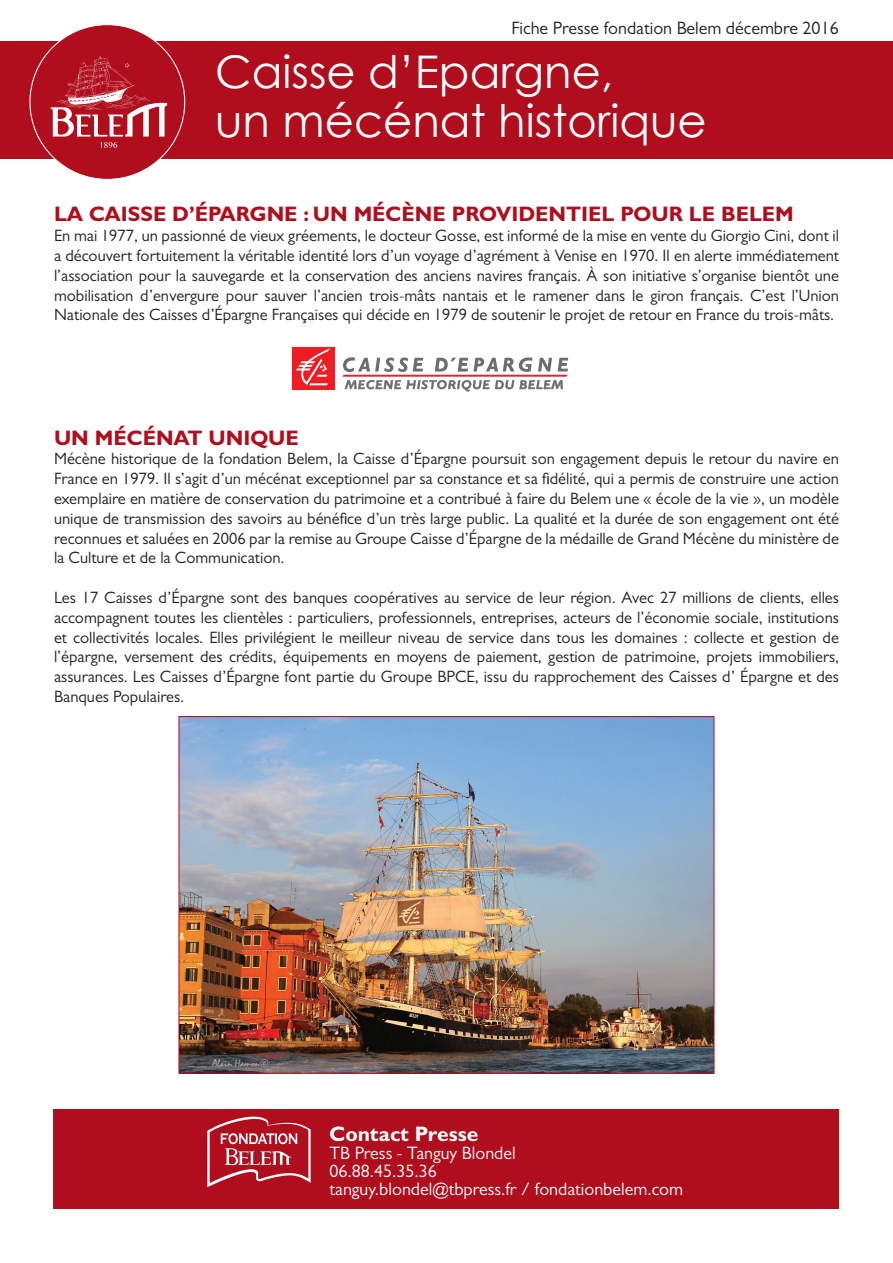
<style>
.page{position:relative;width:893px;height:1263px;background:#fff}
.page>*{position:absolute;margin:0;border:0;box-sizing:border-box;transform-origin:0 0}
.t1{font:45px/49.5px "Century Gothic";color:#fff}
.t2{font:700 21px "Gill Sans MT Pro";color:#b00d1d}
.t3{font:700 21px "Gill Sans MT Pro";color:#fff}
.t4{font:18px/18px "Gill Sans MT Pro";color:#fff}
.t5{font:18px "Gill Sans MT Pro";color:#231f20}
.t6{font:16.5px/19.8px "Gill Sans MT Pro";color:#231f20;text-align:justify}
</style>
<div class="page">
<div style="left:0;top:41px;width:893px;height:118px;background:#b00d1d"></div>
<img style="left:181px;top:718px;width:531px;height:353px">
<div style="left:53px;top:1109px;width:786px;height:100px;background:#b00d1d"></div>
<svg style="left:207px;top:1116px;width:104px;height:71px"></svg>
<div style="left:293px;top:347px;width:42px;height:42px;background:#ee1d23"></div>
<svg style="left:296px;top:348px;width:34px;height:37px"></svg>
<svg style="left:342px;top:357px;width:226px;height:35px"></svg>
<div style="left:30px;top:25px;width:155px;height:154px;background:#b00d1d;border-radius:50%"></div>
<svg style="left:51px;top:56px;width:116px;height:92px"></svg>
<p class="t5" style="left:511px;top:18px;width:329px">Fiche Presse fondation Belem décembre 2016</p>
<h1 class="t1" style="left:215px;top:46px;width:493px">Caisse d’Epargne,<br>un mécénat historique</h1>
<p class="t2" style="left:54px;top:201px;width:741px">LA CAISSE D’ÉPARGNE : UN MÉCÈNE PROVIDENTIEL POUR LE BELEM</p>
<p class="t6" style="left:54px;top:226px;width:787px">En mai 1977, un passionné de vieux gréements, le docteur Gosse, est informé de la mise en vente du Giorgio Cini, dont il a découvert fortuitement la véritable identité lors d’un voyage d’agrément à Venise en 1970. Il en alerte immédiatement l’association pour la sauvegarde et la conservation des anciens navires français. À son initiative s’organise bientôt une mobilisation d’envergure pour sauver l’ancien trois-mâts nantais et le ramener dans le giron français. C’est l’Union Nationale des Caisses d’Épargne Françaises qui décide en 1979 de soutenir le projet de retour en France du trois-mâts.</p>
<p class="t2" style="left:54px;top:424px;width:246px">UN MÉCÉNAT UNIQUE</p>
<p class="t6" style="left:54px;top:449px;width:787px">Mécène historique de la fondation Belem, la Caisse d’Épargne poursuit son engagement depuis le retour du navire en France en 1979. Il s’agit d’un mécénat exceptionnel par sa constance et sa fidélité, qui a permis de construire une action exemplaire en matière de conservation du patrimoine et a contribué à faire du Belem une « école de la vie », un modèle unique de transmission des savoirs au bénéfice d’un très large public. La qualité et la durée de son engagement ont été reconnues et saluées en 2006 par la remise au Groupe Caisse d’Épargne de la médaille de Grand Mécène du ministère de la Culture et de la Communication.</p>
<p class="t6" style="left:54px;top:587px;width:787px">Les 17 Caisses d’Épargne sont des banques coopératives au service de leur région. Avec 27 millions de clients, elles accompagnent toutes les clientèles : particuliers, professionnels, entreprises, acteurs de l’économie sociale, institutions et collectivités locales. Elles privilégient le meilleur niveau de service dans tous les domaines : collecte et gestion de l’épargne, versement des crédits, équipements en moyens de paiement, gestion de patrimoine, projets immobiliers, assurances. Les Caisses d’Épargne font partie du Groupe BPCE, issu du rapprochement des Caisses d’ Épargne et des Banques Populaires.</p>
<p class="t3" style="left:330px;top:1121px;width:151px">Contact Presse</p>
<p class="t4" style="left:330px;top:1144px;width:355px">TB Press - Tanguy Blondel<br>06.88.45.35.36<br>tanguy.blondel@tbpress.fr / fondationbelem.com</p>
</div>
